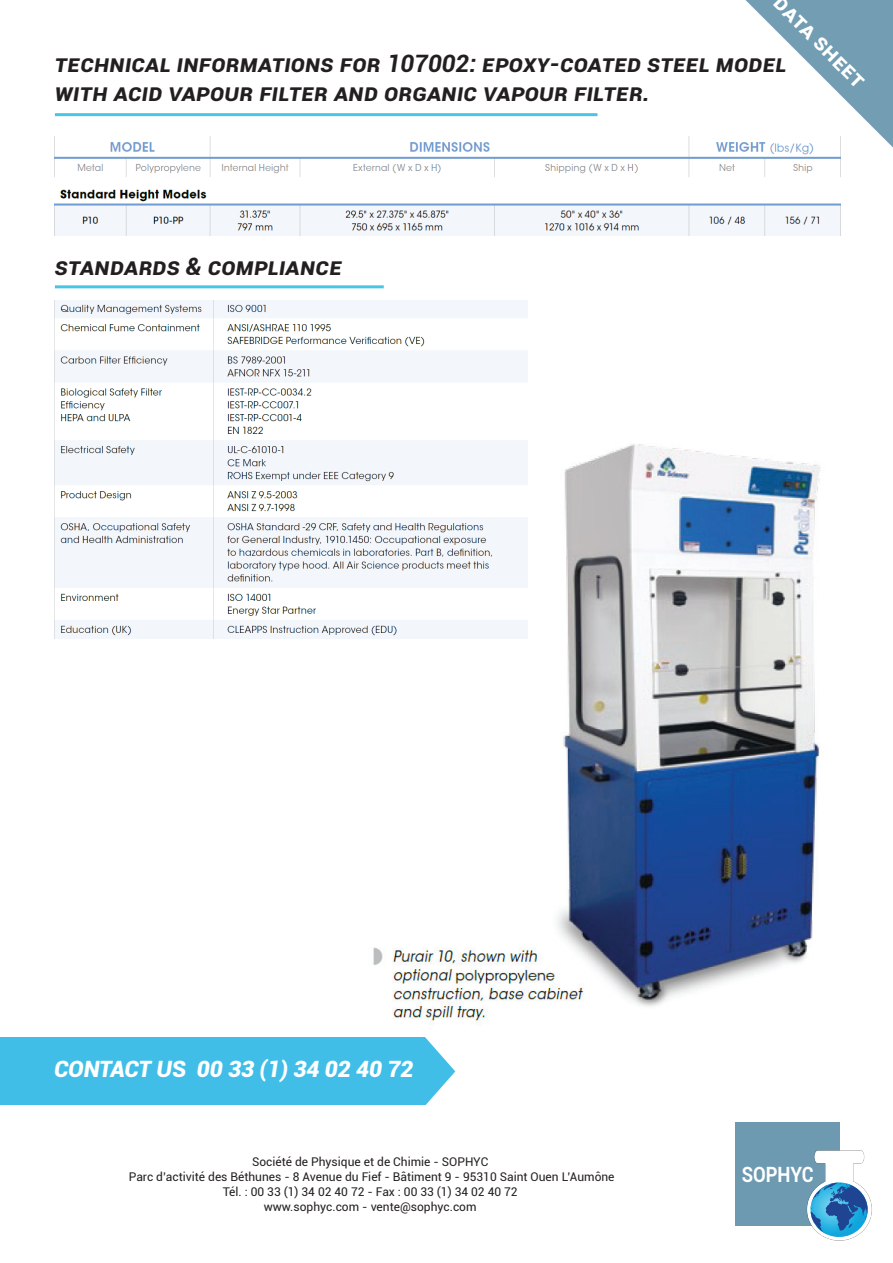
<style>
.page{position:relative;width:893px;height:1263px;background:#fff}
.page>*{position:absolute;margin:0;border:0;box-sizing:border-box;transform-origin:0 0}
.t1{font:italic 700 24px "Roboto";color:#231f20}
.t2{font:italic 900 22.5px "Roboto";letter-spacing:-.005em;color:#fff}
.t3{font:700 22.5px "Roboto";color:#fff}
.t4{font:700 21px "Roboto";color:#fff;scale:.88 1}
.t5{font:italic 900 18px "Roboto";letter-spacing:-.005em;color:#fff}
.t6{font:12px/15px "Roboto";color:#231f20;text-align:center}
.s1{font-size:18px}
</style>
<div class="page">
<div style="left:735px;top:1123px;width:104px;height:103px;background:#6d99b1"></div>
<img style="left:806px;top:1145px;width:66px;height:96px">
<svg style="left:807px;top:1182px;width:61px;height:58px"></svg>
<img style="left:55px;top:137px;width:786px;height:99px">
<hr style="left:55px;top:113px;width:542px;height:3px;background:#47c6e3">
<hr style="left:55px;top:285px;width:329px;height:3px;background:#47c6e3">
<svg style="left:745px;top:0;width:148px;height:147px"></svg>
<div style="left:0;top:1037px;width:465px;height:68px;background:#41bee8"></div>
<svg style="left:425px;top:1037px;width:40px;height:68px"></svg>
<img style="left:373px;top:444px;width:447px;height:579px">
<img style="left:55px;top:301px;width:473px;height:338px">
<h2 class="t3" style="left:789px;top:-12px;width:121px;rotate:45deg">DATA SHEET</h2>
<h1 class="t1" style="left:55px;top:47px;width:631px">technical informations for 107002: epoxy-coated steel</h1>
<h1 class="t1" style="left:716px;top:47px;width:59px">model</h1>
<h1 class="t1" style="left:55px;top:75px;width:596px">with acid vapour filter and organic vapour filter.</h1>
<h1 class="t1" style="left:55px;top:249px;width:288px">STANDARDS &amp; Compliance</h1>
<h2 class="t2" style="left:80px;top:1053px;width:335px"><span class="s1">CONTA</span>C<span class="s1">C</span>T US 00 33 (1) 34 02 40 72</h2>
<h3 class="t5" style="left:147px;top:1055px;width:293px">TEZ-NOUS AU 00 33 (1) 41 11 87 17</h3>
<h2 class="t2" style="left:54px;top:1053px;width:72px">CONTA</h2>
<p class="t6" style="left:129px;top:1154px;width:487px">Société de Physique et de Chimie - SOPHYC<br>Parc d’activité des Béthunes - 8 Avenue du Fief - Bâtiment 9 - 95310 Saint Ouen L’Aumône Tél. : 00 33 (1) 34 02 40 72 - Fax : 00 33 (1) 34 02 40 72<br>www.sophyc.com - vente@sophyc.com</p>
<h3 class="t4" style="left:742px;top:1159px;width:83px">SOPHYC</h3>
</div>
